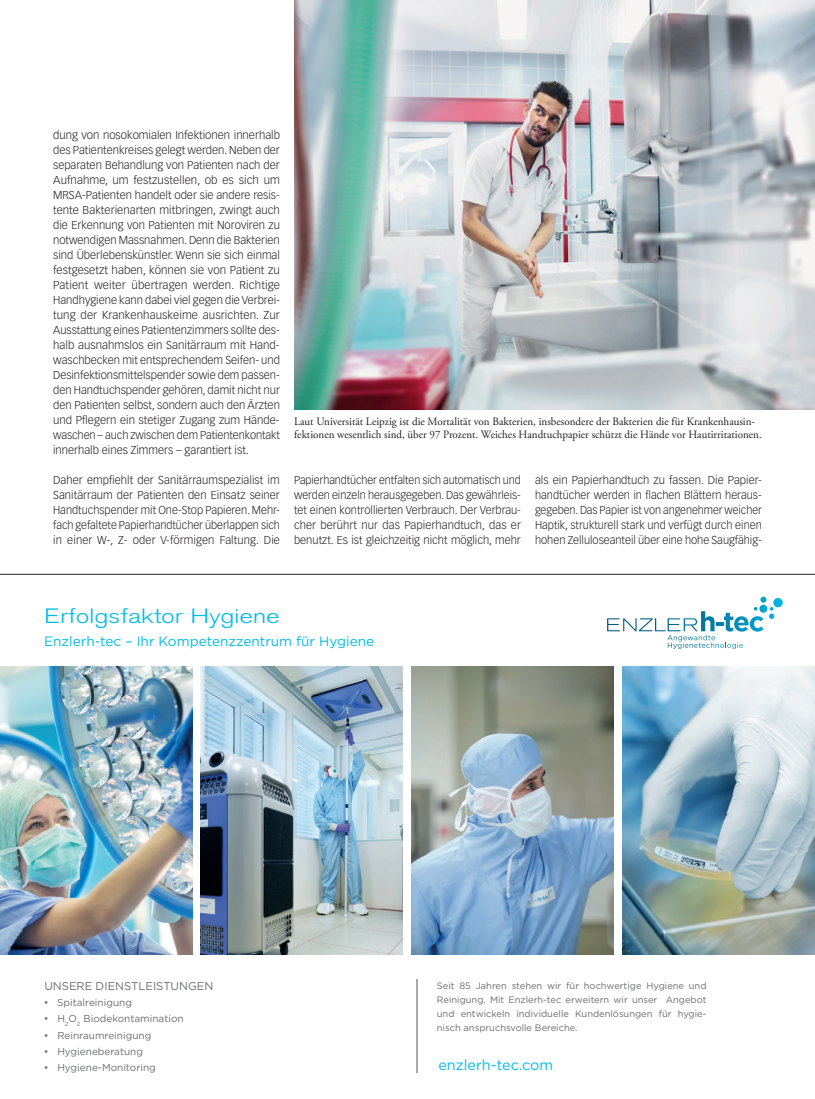
<style>
.page{position:relative;width:815px;height:1099px;background:#fff}
.page>*{position:absolute;margin:0;border:0;box-sizing:border-box;transform-origin:0 0}
.t1{font:300 20.38px "Akzidenz Grotesk";letter-spacing:.01em;color:#02bce8;scale:1.28 1}
.t2{font:14.38px "Gotham";color:#02bce8}
.t3{font:13.62px "Gotham";color:#02bce8}
.t4{font:300 11.25px/15px "Vectora LT Std";color:#231f20;text-align:justify}
.t5{font:300 11.25px/15px "Vectora LT Std";color:#231f20;text-align:justify;scale:.96 1}
.t6{font:11.25px/13.5px "Adobe Garamond Pro";color:#231f20}
.t7{font:11.25px "Gotham";color:#6c6d70}
.t8{font:10px "Gotham";color:#6c6d70}
.t9{font:9.62px/14.4px "Gotham";color:#6c6d70;text-align:justify}
.t10{font:9.25px/13.8px "Gotham";color:#6c6d70;text-align:justify}
</style>
<div class="page">
<img style="left:294px;top:0;width:521px;height:409px">
<svg style="left:607px;top:596px;width:176px;height:53px"></svg>
<hr style="left:417px;top:979px;width:1px;height:93px;background:#a8a9ad">
<img style="left:0;top:666px;width:192px;height:288px">
<img style="left:201px;top:666px;width:202px;height:288px">
<img style="left:412px;top:666px;width:202px;height:288px">
<img style="left:623px;top:666px;width:192px;height:288px">
<hr style="left:0;top:574px;width:815px;height:1px;background:#231f20">
<p class="t4" style="left:53px;top:128px;width:228px">dung von nosokomialen Infektionen innerhalb des Patientenkreises gelegt werden. Neben der separaten Behandlung von Patienten nach der Aufnahme, um festzustellen, ob es sich um MRSA-Patienten handelt oder sie andere resis&shy;tente Bakterienarten mitbringen, zwingt auch die Erkennung von Patienten mit Noroviren zu notwendigen Massnahmen. Denn die Bakterien sind Überlebenskünstler. Wenn sie sich einmal festgesetzt haben, können sie von Patient zu Patient weiter übertragen werden. Richtige Handhygiene kann dabei viel gegen die Verbrei&shy;tung der Krankenhauskeime ausrichten. Zur Ausstattung eines Patientenzimmers sollte des&shy;halb ausnahmslos ein Sanitärraum mit Hand&shy;waschbecken mit entsprechendem Seifen- und Desinfektionsmittelspender sowie dem passen&shy;den Handtuchspender gehören, damit nicht nur den Patienten selbst, sondern auch den Ärzten und Pflegern ein stetiger Zugang zum Hände&shy;waschen – auch zwischen dem Patientenkontakt innerhalb eines Zimmers – garantiert ist.</p>
<p class="t4" style="left:53px;top:473px;width:228px">Daher empfiehlt der Sanitärraumspezialist im Sanitärraum der Patienten den Einsatz seiner Handtuchspender mit One-Stop Papieren. Mehr&shy;fach gefaltete Papierhandtücher überlappen sich in einer W-, Z- oder V-förmigen Faltung. Die</p>
<p class="t5" style="left:294px;top:473px;width:238px">Papierhandtücher entfalten sich automatisch und werden einzeln herausgegeben. Das gewährleis&shy;tet einen kontrollierten Verbrauch. Der Verbrau&shy;cher berührt nur das Papierhandtuch, das er benutzt. Es ist gleichzeitig nicht möglich, mehr</p>
<p class="t4" style="left:535px;top:473px;width:228px">als ein Papierhandtuch zu fassen. Die Papier&shy;handtücher werden in flachen Blättern heraus&shy;gegeben. Das Papier ist von angenehmer weicher Haptik, strukturell stark und verfügt durch einen hohen Zelluloseanteil über eine hohe Saugfähig-</p>
<p class="t6" style="left:294px;top:414px;width:469px">Laut Universität Leipzig ist die Mortalität von Bakterien, insbesondere der Bakterien die für Krankenhausin&shy;fektionen wesentlich sind, über 97 Prozent. Weiches Handtuchpapier schützt die Hände vor Hautirritationen.</p>
<h1 class="t1" style="left:45px;top:604px;width:185px">Erfolgsfaktor Hygiene</h1>
<p class="t3" style="left:44px;top:632px;width:332px">Enzlerh-tec – Ihr Kompetenzzentrum für Hygiene</p>
<p class="t7" style="left:44px;top:978px;width:171px">UNSERE DIENSTLEISTUNGEN</p>
<p class="t8" style="left:44px;top:996px;width:90px">• Spitalreinigung</p>
<p class="t8" style="left:44px;top:1012px;width:141px">• H<sub>2</sub>O<sub>2</sub> Biodekontamination</p>
<p class="t8" style="left:44px;top:1028px;width:109px">• Reinraumreinigung</p>
<p class="t8" style="left:44px;top:1044px;width:101px">• Hygieneberatung</p>
<p class="t8" style="left:44px;top:1061px;width:113px">• Hygiene-Monitoring</p>
<p class="t9" style="left:438px;top:978px;width:270px">Seit über 80 Jahren stehen wir für hochwertige Hygiene und Reinigung. Mit Enzlerh-tec erweitern wir unser Angebot und entwickeln individuelle Kundenlösungen für hygienisch anspruchsvolle Bereiche.</p>
<p class="t2" style="left:438px;top:1056px;width:116px">enzlerh-tec.com</p>
<p class="t10" style="left:437px;top:979px;width:271px">Seit 85 Jahren stehen wir für hochwertige Hygiene und Reinigung. Mit Enzlerh-tec erweitern wir unser Angebot und entwickeln individuelle Kundenlösungen für hygie&shy;nisch anspruchsvolle Bereiche.</p>
</div>
